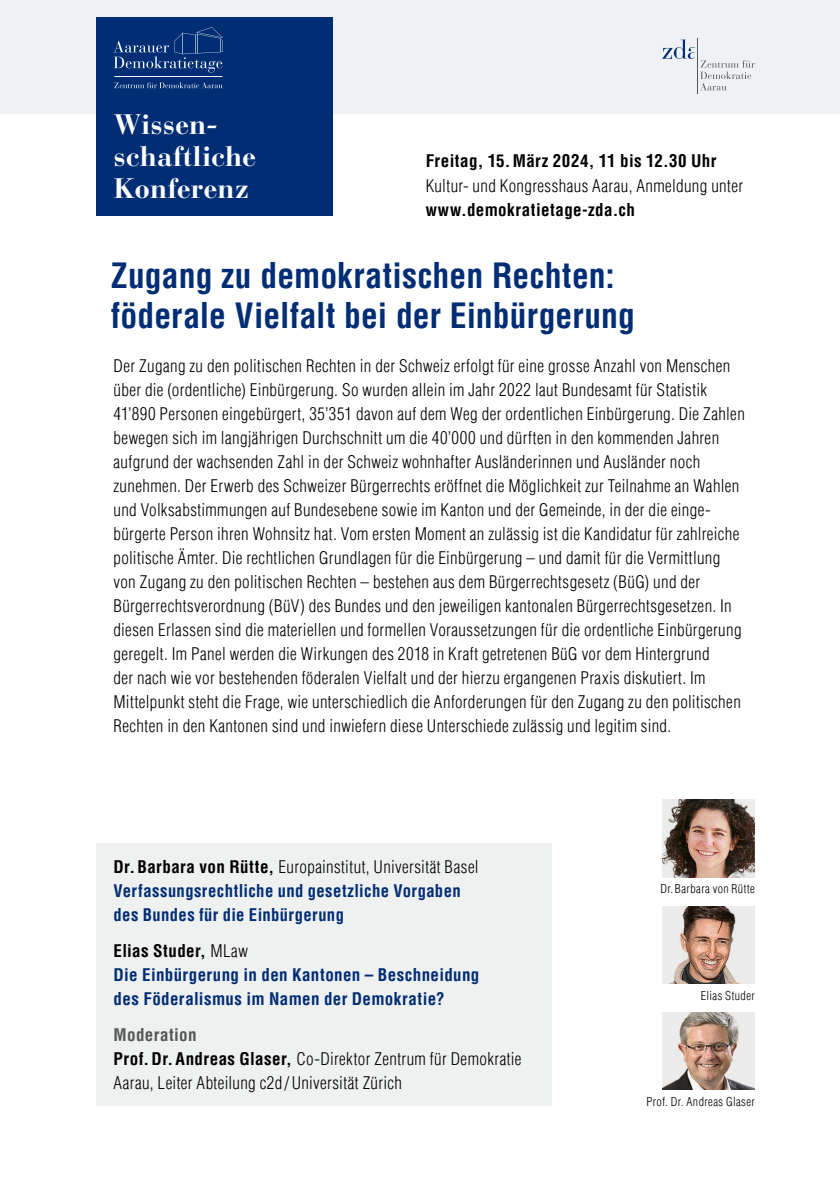
<style>
.page{position:relative;width:840px;height:1191px;background:#fff}
.page>*{position:absolute;margin:0;border:0;box-sizing:border-box;transform-origin:0 0}
.t1{font:700 condensed 34px/40px "Helvetica LT Pro";letter-spacing:.005em;color:#002d74}
.t2{font:700 28px/32px "Bauer Bodoni";color:#fff}
.t3{font:300 condensed 17px/24px "Helvetica LT Pro";letter-spacing:.025em;color:#000}
.t4{font:700 condensed 17px/24px "Helvetica LT Pro";letter-spacing:.02em;color:#002d74}
.t5{font:700 condensed 17px/24px "Helvetica LT Pro";letter-spacing:.025em;color:#000}
.t6{font:300 condensed 12px "Helvetica LT Pro";letter-spacing:.035em;color:#000}
.s1{font-weight:300}
.s2{color:#000}
.s3{font-weight:300;color:#000}
.s4{font-weight:700;color:#555756}
.s5{font-weight:700}
</style>
<div class="page">
<div style="left:0;top:0;width:839px;height:113px;background:#eff1f4"></div>
<div style="left:96px;top:843px;width:456px;height:263px;background:#eff0f0"></div>
<div style="left:96px;top:17px;width:237px;height:198px;background:#002d74"></div>
<svg style="left:114px;top:82px;width:108px;height:6px"></svg>
<hr style="left:114px;top:76px;width:108px;height:1px;background:#fff">
<svg style="left:114px;top:27px;width:109px;height:46px"></svg>
<svg style="left:662px;top:39px;width:32px;height:20px"></svg>
<svg style="left:700px;top:60px;width:54px;height:30px"></svg>
<hr style="left:696px;top:38px;width:1px;height:56px;background:#555756">
<img style="left:662px;top:906px;width:92px;height:78px">
<img style="left:662px;top:800px;width:92px;height:77px">
<img style="left:662px;top:1012px;width:92px;height:78px">
<p class="t2" style="left:113px;top:108px;width:144px">Wissen&shy;schaftliche<br>Konferenz</p>
<p class="t5" style="left:425px;top:149px;width:319px">Freitag, 15.März 2024, 11 bis 12.30 Uhr<br><span class="s1">Kultur- und Kongresshaus Aarau, Anmeldung unter </span>www.demokratietage-zda.ch</p>
<p class="t1" style="left:111px;top:254px;width:525px">Zugang zu demokratischen Rechten: föderale Vielfalt bei der Einbürgerung</p>
<p class="t3" style="left:113px;top:354px;width:632px">Der Zugang zu den politischen Rechten in der Schweiz erfolgt für eine grosse Anzahl von Menschen über die (ordentliche) Einbürgerung. So wurden allein im Jahr 2022 laut Bundesamt für Statistik 41’890 Personen eingebürgert, 35’351 davon auf dem Weg der ordentlichen Einbürgerung. Die Zahlen bewegen sich im langjährigen Durchschnitt um die 40’000 und dürften in den kommenden Jahren aufgrund der wachsenden Zahl in der Schweiz wohnhafter Ausländerinnen und Ausländer noch zunehmen. Der Erwerb des Schweizer Bürgerrechts eröffnet die Möglichkeit zur Teilnahme an Wahlen und Volksabstimmungen auf Bundesebene sowie im Kanton und der Gemeinde, in der die einge&shy;bürgerte Person ihren Wohnsitz hat. Vom ersten Moment an zulässig ist die Kandidatur für zahlreiche politische Ämter. Die rechtlichen Grundlagen für die Einbürgerung – und damit für die Vermittlung von Zugang zu den politischen Rechten – bestehen aus dem Bürgerrechtsgesetz (BüG) und der Bürgerrechtsverordnung (BüV) des Bundes und den jeweiligen kantonalen Bürgerrechtsgesetzen. In diesen Erlassen sind die materiellen und formellen Voraussetzungen für die ordentliche Einbürgerung geregelt. Im Panel werden die Wirkungen des 2018 in Kraft getretenen BüG vor dem Hintergrund<br>der nach wie vor bestehenden föderalen Vielfalt und der hierzu ergangenen Praxis diskutiert. Im Mittelpunkt steht die Frage, wie unterschiedlich die Anforderungen für den Zugang zu den politischen Rechten in den Kantonen sind und inwiefern diese Unterschiede zulässig und legitim sind.</p>
<p class="t4" style="left:113px;top:854px;width:366px"><span class="s2">Dr.Barbara von Rütte,</span> <span class="s3">Europainstitut, Universität Basel<br></span>Verfassungsrechtliche und gesetzliche Vorgaben des Bundes für die Einbürgerung</p>
<p class="t4" style="left:113px;top:938px;width:367px"><span class="s2">Elias Studer,</span> <span class="s3">MLaw<br></span>Die Einbürgerung in den Kantonen – Beschneidung des Föderalismus im Namen der Demokratie?</p>
<p class="t3" style="left:113px;top:1022px;width:409px"><span class="s4">Moderation<br></span><span class="s5">Prof.Dr.Andreas Glaser,</span> Co-Direktor Zentrum für Demokratie<br>Aarau, Leiter Abteilung c2d /Universität Zürich</p>
<p class="t6" style="left:660px;top:881px;width:96px">Dr.Barbara von Rütte</p>
<p class="t6" style="left:700px;top:987px;width:55px">Elias Studer</p>
<p class="t6" style="left:646px;top:1094px;width:110px">Prof. Dr. Andreas Glaser</p>
</div>
